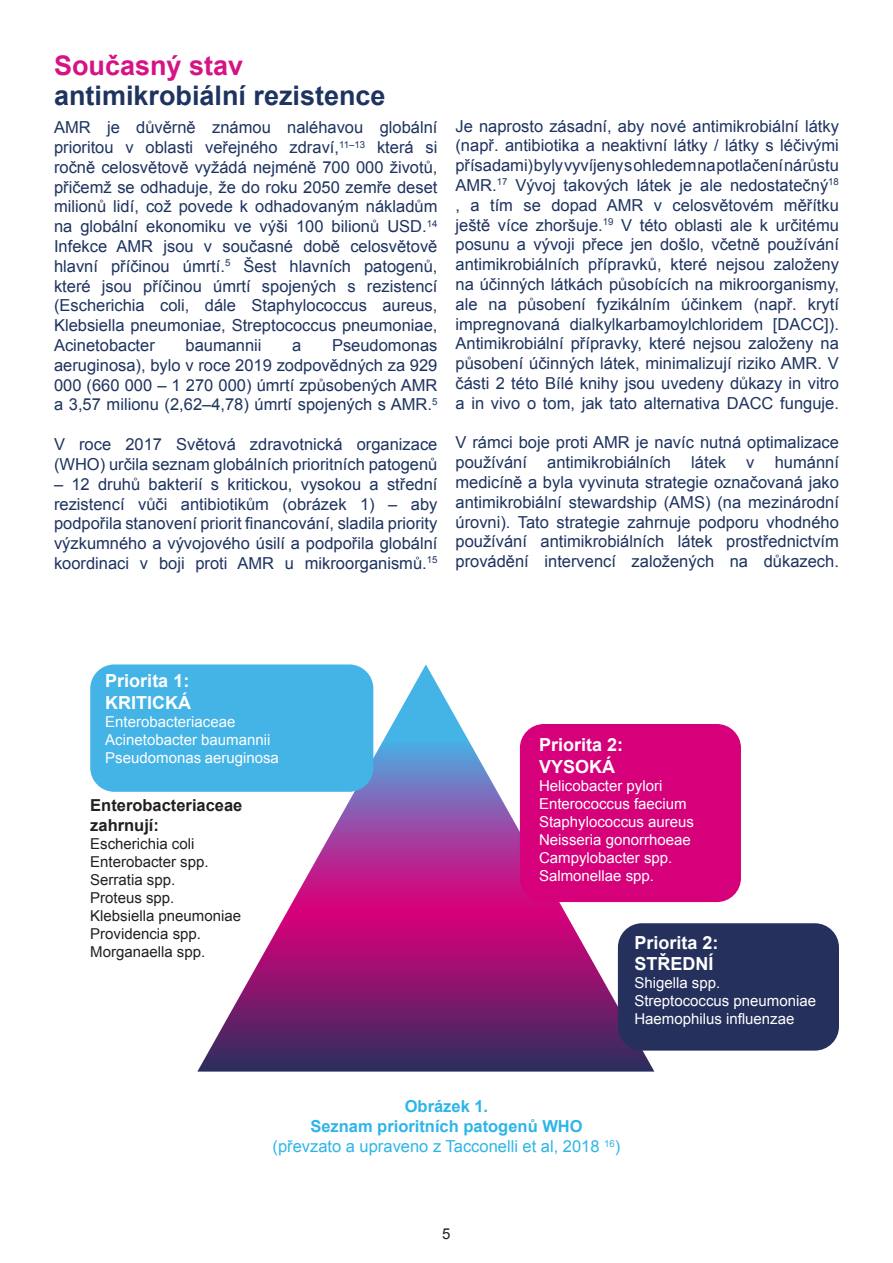
<style>
.page{position:relative;width:893px;height:1263px;background:#fff}
.page>*{position:absolute;margin:0;border:0;box-sizing:border-box;transform-origin:0 0}
.t1{font:700 27px/30px "Arial";color:#1e3360}
.t2{font:700 18px/21.6px "Arial";color:#fff}
.t3{font:16.5px/19.8px "Arial";color:#1e3360;text-align:justify}
.t4{font:16.5px "Arial";color:#2eb5e7}
.t5{font:700 16.5px "Arial";color:#2eb5e7}
.t6{font:700 16.5px/19.8px "Arial";color:#231f20}
.t7{font:15px/18px "Arial";color:#fff}
.t8{font:15px "Arial";color:#231f20}
.s1{color:#d61285}
</style>
<div class="page">
<svg style="left:197px;top:664px;width:457px;height:407px"></svg>
<div style="left:90px;top:664px;width:283px;height:128px;background:#44b4e7;border-radius:24px"></div>
<div style="left:520px;top:724px;width:221px;height:178px;background:#d6007a;border-radius:24px"></div>
<div style="left:618px;top:923px;width:221px;height:127px;background:#25305c;border-radius:24px"></div>
<p class="t1" style="left:54px;top:51px;width:333px"><span class="s1">Současný stav </span>antimikrobiální rezistence</p>
<p class="t3" style="left:54px;top:118px;width:385px">AMR je důvěrně známou naléhavou globální prioritou v oblasti veřejného zdraví,<sup>11–13</sup> která si ročně celosvětově vyžádá nejméně 700 000 životů, přičemž se odhaduje, že do roku 2050 zemře deset milionů lidí, což povede k odhadovaným nákladům na globální ekonomiku ve výši 100 bilionů USD.<sup>14<br></sup>Infekce AMR jsou v současné době celosvětově hlavní příčinou úmrtí.<sup>5</sup> Šest hlavních patogenů, které jsou příčinou úmrtí spojených s rezistencí (Escherichia coli, dále Staphylococcus aureus, Klebsiella pneumoniae, Streptococcus pneumoniae, Acinetobacter</p>
<p class="t3" style="left:54px;top:336px;width:385px;text-indent:278px">Pseudomonas aeruginosa), bylo v roce 2019 zodpovědných za 929<br>000 (660 000 – 1 270 000) úmrtí způsobených AMR a 3,57 milionu (2,62–4,78) úmrtí spojených s AMR.<sup>5</sup></p>
<p class="t3" style="left:54px;top:435px;width:385px">V roce 2017 Světová zdravotnická organizace (WHO) určila seznam globálních prioritních patogenů</p>
<p class="t3" style="left:54px;top:474px;width:385px">– 12 druhů bakterií s kritickou, vysokou a střední rezistencí vůči antibiotikům (obrázek 1) – aby podpořila stanovení priorit financování, sladila priority výzkumného a vývojového úsilí a podpořila globální koordinaci v boji proti AMR u mikroorganismů.<sup>15</sup></p>
<p class="t3" style="left:185px;top:336px;width:78px">baumannii</p>
<p class="t3" style="left:292px;top:336px;width:11px">a</p>
<p class="t3" style="left:455px;top:116px;width:385px">Je naprosto zásadní, aby nové antimikrobiální látky (např. antibiotika a neaktivní látky / látky s léčivými přísadami) byly vyvíjeny s ohledem na potlačení nárůstu AMR.<sup>17</sup> Vývoj takových látek je ale nedostatečný<sup>18 </sup>, a tím se dopad AMR v celosvětovém měřítku ještě více zhoršuje.<sup>19</sup> V této oblasti ale k určitému posunu a vývoji přece jen došlo, včetně používání antimikrobiálních přípravků, které nejsou založeny na účinných látkách působících na mikroorganismy, ale na působení fyzikálním účinkem (např. krytí impregnovaná dialkylkarbamoylchloridem [DACC]).<br>Antimikrobiální přípravky, které nejsou založeny na působení účinných látek, minimalizují riziko AMR. V části 2 této Bílé knihy jsou uvedeny důkazy in vitro a in vivo o tom, jak tato alternativa DACC funguje.</p>
<p class="t3" style="left:455px;top:433px;width:385px">V rámci boje proti AMR je navíc nutná optimalizace používání antimikrobiálních látek v humánní medicíně a byla vyvinuta strategie označovaná jako antimikrobiální stewardship (AMS) (na mezinárodní úrovni). Tato strategie zahrnuje podporu vhodného používání antimikrobiálních látek prostřednictvím provádění intervencí založených na důkazech.</p>
<p class="t2" style="left:105px;top:670px;width:87px">Priorita 1:<br>KRITICKÁ</p>
<p class="t7" style="left:105px;top:712px;width:175px">Enterobacteriaceae<br>Acinetobacter baumannii<br>Pseudomonas aeruginosa</p>
<p class="t6" style="left:90px;top:796px;width:154px">Enterobacteriaceae zahrnují:</p>
<p class="t8" style="left:90px;top:834px;width:106px">Escherichia coli</p>
<p class="t8" style="left:90px;top:852px;width:120px">Enterobacter spp.</p>
<p class="t8" style="left:90px;top:870px;width:87px">Serratia spp.</p>
<p class="t8" style="left:90px;top:888px;width:86px">Proteus spp.</p>
<p class="t8" style="left:90px;top:906px;width:152px">Klebsiella pneumoniae</p>
<p class="t8" style="left:90px;top:924px;width:112px">Providencia spp.</p>
<p class="t8" style="left:90px;top:942px;width:117px">Morganaella spp.</p>
<p class="t2" style="left:539px;top:735px;width:86px">Priorita 2:<br>VYSOKÁ</p>
<p class="t7" style="left:539px;top:777px;width:125px">Helicobacter pylori</p>
<p class="t7" style="left:539px;top:795px;width:149px">Enterococcus faecium</p>
<p class="t7" style="left:539px;top:813px;width:157px">Staphylococcus aureus</p>
<p class="t7" style="left:539px;top:831px;width:153px">Neisseria gonorrhoeae</p>
<p class="t7" style="left:539px;top:849px;width:135px">Campylobacter spp.</p>
<p class="t7" style="left:539px;top:867px;width:117px">Salmonellae spp.</p>
<p class="t2" style="left:634px;top:932px;width:86px">Priorita 2:<br>STŘEDNÍ</p>
<p class="t7" style="left:634px;top:974px;width:87px">Shigella spp.</p>
<p class="t7" style="left:634px;top:992px;width:183px">Streptococcus pneumoniae</p>
<p class="t7" style="left:634px;top:1010px;width:162px">Haemophilus influenzae</p>
<p class="t5" style="left:405px;top:1096px;width:85px">Obrázek 1.</p>
<p class="t5" style="left:310px;top:1115px;width:274px">Seznam prioritních patogenů WHO</p>
<p class="t4" style="left:272px;top:1135px;width:349px">(převzato a upraveno z Tacconelli et al, 2018 <sup>16</sup>)</p>
<p class="t8" style="left:442px;top:1223px;width:10px">5</p>
</div>
